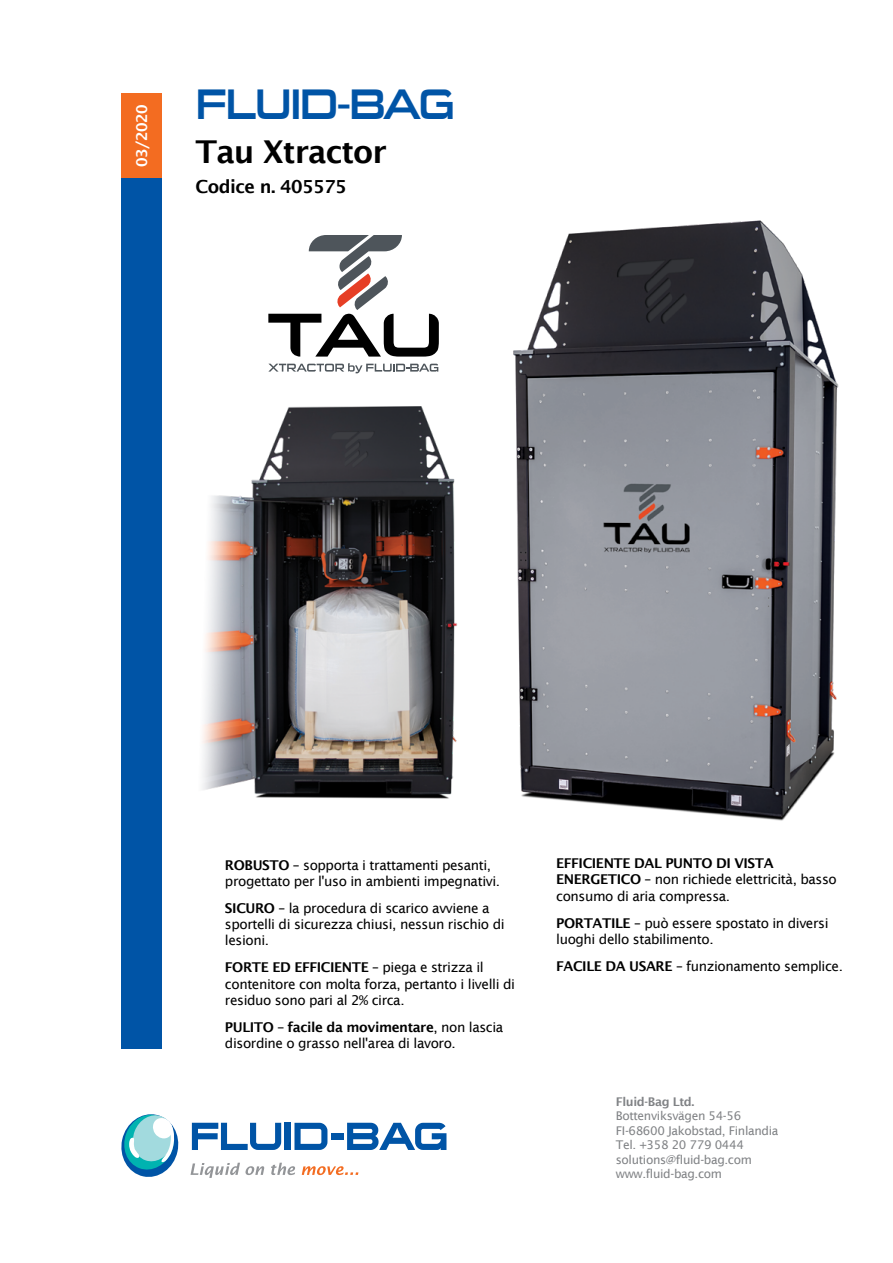
<style>
.page{position:relative;width:893px;height:1263px;background:#fff}
.page>*{position:absolute;margin:0;border:0;box-sizing:border-box;transform-origin:0 0}
.t1{font:42px "Sui Generis Rg";letter-spacing:-.03em;color:#0054a6}
.t2{font:600 31.5px "Lucida Sans";letter-spacing:-.03em;color:#000}
.t3{font:600 18px "Lucida Sans";letter-spacing:-.03em;color:#000}
.t4{font:600 15px "Lucida Sans";letter-spacing:-.03em;color:#fff}
.t5{font:13.5px/16.2px "Lucida Sans";letter-spacing:-.03em;color:#000}
.t6{font:12px/14.4px "Lucida Sans";letter-spacing:-.03em;color:#808285}
.t7{font:600 12px "Lucida Sans";letter-spacing:-.03em;color:#808285}
.s1{font-weight:600}
</style>
<div class="page">
<div style="left:121px;top:93px;width:41px;height:956px;background:#0054a6"></div>
<div style="left:121px;top:93px;width:41px;height:85px;background:#f36c21"></div>
<svg style="left:121px;top:1114px;width:58px;height:63px"></svg>
<svg style="left:192px;top:1123px;width:89px;height:27px"></svg>
<div style="left:285px;top:1123px;width:6px;height:27px;background:#0054a6"></div>
<svg style="left:294px;top:1123px;width:33px;height:27px"></svg>
<div style="left:331px;top:1133px;width:12px;height:6px;background:#0054a6"></div>
<svg style="left:347px;top:1123px;width:99px;height:27px"></svg>
<svg style="left:191px;top:1163px;width:73px;height:15px"></svg>
<svg style="left:271px;top:1163px;width:24px;height:12px"></svg>
<svg style="left:302px;top:1166px;width:56px;height:9px"></svg>
<img style="left:513px;top:220px;width:326px;height:601px">
<svg style="left:268px;top:363px;width:170px;height:10px"></svg>
<svg style="left:268px;top:235px;width:171px;height:122px"></svg>
<img style="left:202px;top:406px;width:256px;height:393px">
<p class="t4" style="left:133px;top:167px;width:64px;rotate:-90deg">03/2020</p>
<h1 class="t1" style="left:196px;top:80px;width:261px">FLUID-BAG</h1>
<h2 class="t2" style="left:196px;top:133px;width:193px">Tau Xtractor</h2>
<h3 class="t3" style="left:196px;top:176px;width:152px">Codice n. 405575</h3>
<p class="t5" style="left:225px;top:857px;width:277px"><span class="s1">ROBUSTO</span> – sopporta i trattamenti pesanti, progettato per l'uso in ambienti impegnativi.</p>
<p class="t5" style="left:225px;top:900px;width:281px"><span class="s1">SICURO</span> – la procedura di scarico avviene a sportelli di sicurezza chiusi, nessun rischio di lesioni.</p>
<p class="t5" style="left:225px;top:959px;width:292px"><span class="s1">FORTE ED EFFICIENTE</span> – piega e strizza il contenitore con molta forza, pertanto i livelli di residuo sono pari al 2% circa.</p>
<p class="t5" style="left:225px;top:1019px;width:280px"><span class="s1">PULITO – facile da movimentare</span>, non lascia disordine o grasso nell'area di lavoro.</p>
<p class="t5" style="left:556px;top:855px;width:282px"><span class="s1">EFFICIENTE DAL PUNTO DI VISTA<br>ENERGETICO</span> – non richiede elettricità, basso consumo di aria compressa.</p>
<p class="t5" style="left:556px;top:915px;width:274px"><span class="s1">PORTATILE</span> – può essere spostato in diversi luoghi dello stabilimento.</p>
<p class="t5" style="left:556px;top:958px;width:288px"><span class="s1">FACILE DA USARE</span> – funzionamento semplice.</p>
<p class="t7" style="left:616px;top:1095px;width:80px">Fluid-Bag Ltd.</p>
<p class="t6" style="left:616px;top:1109px;width:164px">Bottenviksvägen 54-56<br>FI-68600 Jakobstad, Finlandia<br>Tel. +358 20 779 0444 solutions@fluid-bag.com www.fluid-bag.com</p>
</div>
